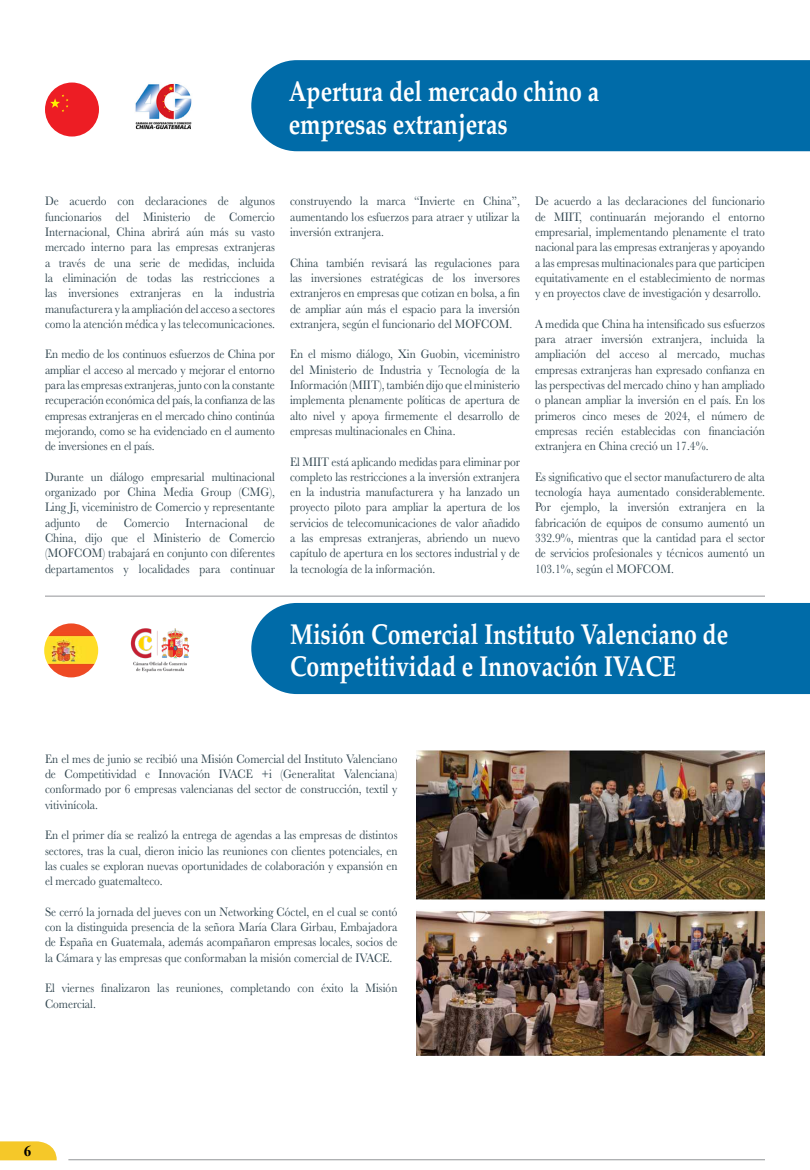
<style>
.page{position:relative;width:810px;height:1170px;background:#fff}
.page>*{position:absolute;margin:0;border:0;box-sizing:border-box;transform-origin:0 0}
.t1{font:700 28.75px/32.5px "Palatino";color:#fff;scale:.8 1}
.t2{font:700 15px "Times New Roman";color:#000}
.t3{font:12.75px/15.2px "Baskerville";color:#2f444e;text-align:justify;scale:.9 1}
</style>
<div class="page">
<svg style="left:0;top:1141px;width:57px;height:19px"></svg>
<hr style="left:68px;top:1159px;width:697px;height:1px;background:#939598">
<hr style="left:45px;top:596px;width:720px;height:1px;background:#939598">
<div style="left:251px;top:60px;width:559px;height:91px;background:#006ba8"></div>
<div style="left:251px;top:603px;width:559px;height:91px;background:#006ba8"></div>
<img style="left:44px;top:623px;width:54px;height:54px;border-radius:27px">
<img style="left:130px;top:628px;width:60px;height:44px">
<img style="left:417px;top:751px;width:348px;height:149px">
<img style="left:417px;top:910px;width:348px;height:146px">
<div style="left:45px;top:83px;width:54px;height:54px;background:#ed1d24;border-radius:50%"></div>
<svg style="left:50px;top:94px;width:18px;height:18px"></svg>
<img style="left:135px;top:83px;width:57px;height:47px">
<h1 class="t1" style="left:289px;top:75px;width:390px">Apertura del mercado chino a empresas extranjeras</h1>
<p class="t3" style="left:45px;top:194px;width:257px">De acuerdo con declaraciones de algunos funcionarios del Ministerio de Comercio Internacional, China abrirá aún más su vasto mercado interno para las empresas extranjeras a través de una serie de medidas, incluida la eliminación de todas las restricciones a las inversiones extranjeras en la industria manufacturera y la ampliación del acceso a sectores como la atención médica y las telecomunicaciones.</p>
<p class="t3" style="left:45px;top:347px;width:257px">En medio de los continuos esfuerzos de China por ampliar el acceso al mercado y mejorar el entorno para las empresas extranjeras, junto con la constante recuperación económica del país, la confianza de las empresas extranjeras en el mercado chino continúa mejorando, como se ha evidenciado en el aumento de inversiones en el país.</p>
<p class="t3" style="left:45px;top:469px;width:257px">Durante un diálogo empresarial multinacional organizado por China Media Group (CMG), Ling Ji, viceministro de Comercio y representante adjunto</p>
<p class="t3" style="left:97px;top:515px;width:14px">de</p>
<p class="t3" style="left:124px;top:515px;width:52px">Comercio</p>
<p class="t3" style="left:186px;top:515px;width:71px">Internacional</p>
<p class="t3" style="left:45px;top:515px;width:257px;text-indent:219px">de China, dijo que el Ministerio de Comercio (MOFCOM) trabajará en conjunto con diferentes departamentos y localidades para continuar</p>
<p class="t3" style="left:290px;top:194px;width:257px">construyendo la marca “Invierte en China”, aumentando los esfuerzos para atraer y utilizar la inversión extranjera.</p>
<p class="t3" style="left:290px;top:255px;width:257px">China también revisará las regulaciones para las inversiones estratégicas de los inversores extranjeros en empresas que cotizan en bolsa, a fin de ampliar aún más el espacio para la inversión extranjera, según el funcionario del MOFCOM.</p>
<p class="t3" style="left:290px;top:347px;width:257px">En el mismo diálogo, Xin Guobin, viceministro del Ministerio de Industria y Tecnología de la Información (MIIT), también dijo que el ministerio implementa plenamente políticas de apertura de alto nivel y apoya firmemente el desarrollo de empresas multinacionales en China.</p>
<p class="t3" style="left:290px;top:454px;width:257px">El MIIT está aplicando medidas para eliminar por completo las restricciones a la inversión extranjera en la industria manufacturera y ha lanzado un proyecto piloto para ampliar la apertura de los servicios de telecomunicaciones de valor añadido a las empresas extranjeras, abriendo un nuevo capítulo de apertura en los sectores industrial y de la tecnología de la información.</p>
<p class="t3" style="left:535px;top:194px;width:257px">De acuerdo a las declaraciones del funcionario de MIIT, continuarán mejorando el entorno empresarial, implementando plenamente el trato nacional para las empresas extranjeras y apoyando a las empresas multinacionales para que participen equitativamente en el establecimiento de normas y en proyectos clave de investigación y desarrollo.</p>
<p class="t3" style="left:535px;top:316px;width:257px">A medida que China ha intensificado sus esfuerzos para atraer inversión extranjera, incluida la ampliación del acceso al mercado, muchas empresas extranjeras han expresado confianza en las perspectivas del mercado chino y han ampliado o planean ampliar la inversión en el país. En los primeros cinco meses de 2024, el número de empresas recién establecidas con financiación extranjera en China creció un 17.4%.</p>
<p class="t3" style="left:535px;top:469px;width:257px">Es significativo que el sector manufacturero de alta tecnología haya aumentado considerablemente.<br>Por ejemplo, la inversión extranjera en la fabricación de equipos de consumo aumentó un 332.9%, mientras que la cantidad para el sector de servicios profesionales y técnicos aumentó un 103.1%, según el MOFCOM.</p>
<h1 class="t1" style="left:290px;top:617px;width:549px">Misión Comercial Instituto Valenciano de<br>Competitividad e Innovación IVACE</h1>
<p class="t3" style="left:45px;top:751px;width:393px">En el mes de junio se recibió una Misión Comercial del Instituto Valenciano de Competitividad e Innovación IVACE +i (Generalitat Valenciana) conformado por 6 empresas valencianas del sector de construcción, textil y vitivinícola.</p>
<p class="t3" style="left:45px;top:828px;width:393px">En el primer día se realizó la entrega de agendas a las empresas de distintos sectores, tras la cual, dieron inicio las reuniones con clientes potenciales, en las cuales se exploran nuevas oportunidades de colaboración y expansión en el mercado guatemalteco.</p>
<p class="t3" style="left:45px;top:904px;width:393px">Se cerró la jornada del jueves con un Networking Cóctel, en el cual se contó con la distinguida presencia de la señora María Clara Girbau, Embajadora de España en Guatemala, además acompañaron empresas locales, socios de la Cámara y las empresas que conformaban la misión comercial de IVACE.</p>
<p class="t3" style="left:45px;top:981px;width:393px">El viernes finalizaron las reuniones, completando con éxito la Misión<br>Comercial.</p>
<p class="t2" style="left:24px;top:1140px;width:9px">6</p>
</div>
